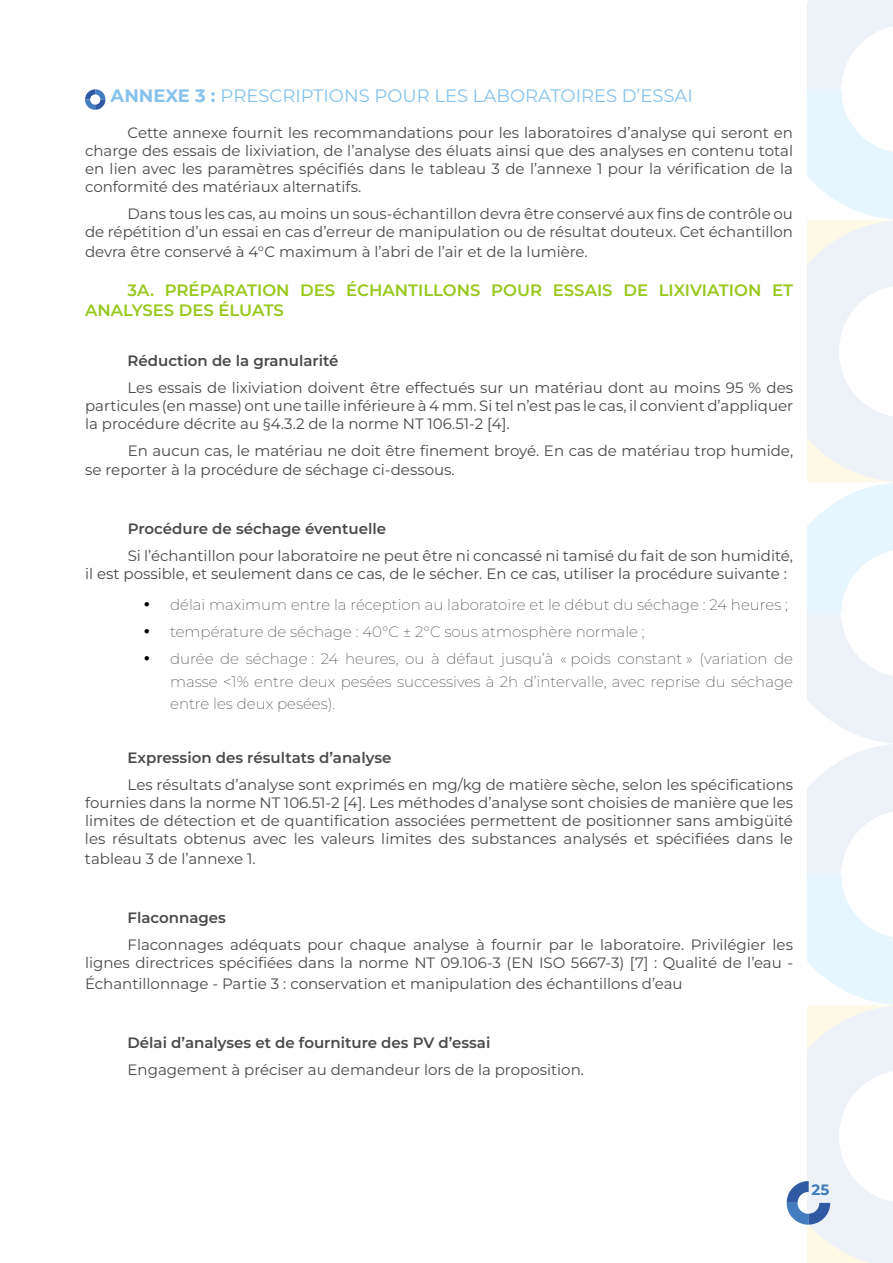
<style>
.page{position:relative;width:893px;height:1263px;background:#fff}
.page>*{position:absolute;margin:0;border:0;box-sizing:border-box;transform-origin:0 0}
.t1{font:18px "Montserrat";color:#86c2eb}
.t2{font:600 16.5px/19.8px "Montserrat";color:#98c81c}
.t3{font:15px/18px "Montserrat";color:#4a4a49;text-align:justify}
.t4{font:200 15px/22.5px "Montserrat";color:#4a4a49;text-align:justify}
.t5{font:600 15px "Montserrat";color:#4a4a49}
.t6{font:700 15px "Montserrat";color:#427dbf}
.s1{font-weight:700}
.s2{color:#000}
</style>
<div class="page">
<svg style="left:787px;top:0;width:106px;height:1263px"></svg>
<svg style="left:85px;top:89px;width:20px;height:21px"></svg>
<p class="t1" style="left:111px;top:84px;width:584px"><span class="s1">ANNEXE 3 :</span> PRESCRIPTIONS POUR LES LABORATOIRES D’ESSAI</p>
<p class="t3" style="left:85px;top:124px;width:709px;text-indent:43px">Cette annexe fournit les recommandations pour les laboratoires d’analyse qui seront en charge des essais de lixiviation, de l’analyse des éluats ainsi que des analyses en contenu total en lien avec les paramètres spécifiés dans le tableau 3 de l’annexe 1 pour la vérification de la conformité des matériaux alternatifs.</p>
<p class="t3" style="left:85px;top:205px;width:710px;text-align:right">Dans tous les cas, au moins un sous-échantillon devra être conservé aux fins de contrôle ou<br>de répétition d’un essai en cas d’erreur de manipulation ou de résultat douteux. Cet échantillon</p>
<p class="t3" style="left:85px;top:243px;width:504px">devra être conservé à 4°C maximum à l’abri de l’air et de la lumière.</p>
<p class="t2" style="left:85px;top:280px;width:709px;text-indent:43px">3A. PRÉPARATION DES ÉCHANTILLONS POUR ESSAIS DE LIXIVIATION ET<br>ANALYSES DES ÉLUATS</p>
<p class="t5" style="left:128px;top:350px;width:212px">Réduction de la granularité</p>
<p class="t3" style="left:85px;top:378px;width:709px;text-indent:42px">Les essais de lixiviation doivent être effectués sur un matériau dont au moins 95 % des particules (en masse) ont une taille inférieure à 4 mm. Si tel n’est pas le cas, il convient d’appliquer la procédure décrite au §4.3.2 de la norme NT 106.51-2 [4].</p>
<p class="t3" style="left:85px;top:440px;width:709px;line-height:19.8px;text-indent:42px">En aucun cas, le matériau ne doit être finement broyé. En cas de matériau trop humide, se reporter à la procédure de séchage ci-dessous.</p>
<p class="t5" style="left:128px;top:519px;width:260px">Procédure de séchage éventuelle</p>
<p class="t3" style="left:85px;top:546px;width:709px;text-indent:43px">Si l’échantillon pour laboratoire ne peut être ni concassé ni tamisé du fait de son humidité, il est possible, et seulement dans ce cas, de le sécher. En ce cas, utiliser la procédure suivante :</p>
<p class="t4" style="left:143px;top:593px;width:646px"><span class="s2">•</span> délai maximum entre la réception au laboratoire et le début du séchage : 24 heures ;</p>
<p class="t4" style="left:143px;top:620px;width:503px"><span class="s2">•</span> température de séchage : 40°C ± 2°C sous atmosphère normale ;</p>
<p class="t4" style="left:170px;top:647px;width:624px;text-indent:-27px"><span class="s2">•</span> durée de séchage : 24 heures, ou à défaut jusqu’à « poids constant » (variation de masse &lt;1% entre deux pesées successives à 2h d’intervalle, avec reprise du séchage entre les deux pesées).</p>
<p class="t5" style="left:128px;top:748px;width:265px">Expression des résultats d’analyse</p>
<p class="t3" style="left:85px;top:776px;width:710px;text-indent:43px">Les résultats d’analyse sont exprimés en mg/kg de matière sèche, selon les spécifications fournies dans la norme NT 106.51-2 [4]. Les méthodes d’analyse sont choisies de manière que les limites de détection et de quantification associées permettent de positionner sans ambigüité les résultats obtenus avec les valeurs limites des substances analysés et spécifiées dans le</p>
<p class="t3" style="left:85px;top:849px;width:172px">tableau 3 de l’annexe 1.</p>
<p class="t5" style="left:128px;top:907px;width:100px">Flaconnages</p>
<p class="t3" style="left:85px;top:935px;width:710px;text-align:right">Flaconnages adéquats pour chaque analyse à fournir par le laboratoire. Privilégier les lignes directrices spécifiées dans la norme NT 09.106-3 (EN ISO 5667-3) [7] : Qualité de l’eau -</p>
<p class="t3" style="left:85px;top:975px;width:599px">Échantillonnage - Partie 3 : conservation et manipulation des échantillons d’eau</p>
<p class="t5" style="left:128px;top:1032px;width:364px">Délai d’analyses et de fourniture des PV d’essai</p>
<p class="t3" style="left:128px;top:1060px;width:458px">Engagement à préciser au demandeur lors de la proposition.</p>
<p class="t6" style="left:812px;top:1180px;width:19px">25</p>
</div>
